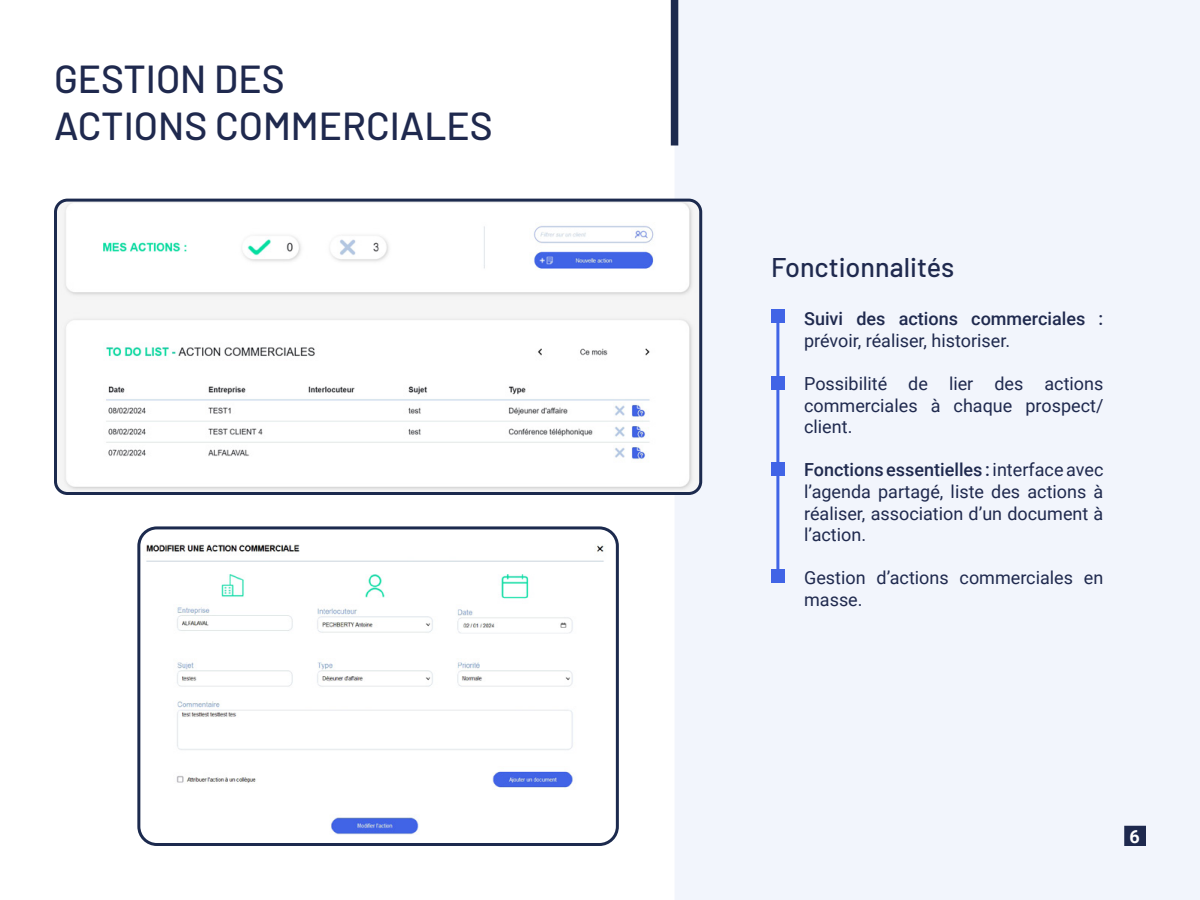
<style>
.page{position:relative;width:1200px;height:900px;background:#fff}
.page>*{position:absolute;margin:0;border:0;box-sizing:border-box;transform-origin:0 0}
.t1{font:500 39px/46.8px "Barlow";color:#1f294e}
.t2{font:500 27px "Barlow";color:#1f294e}
.t3{font:18px/21.6px "Roboto";color:#1f294e;text-align:justify}
.t4{font:500 18px "Roboto";color:#1f294e}
.t5{font:700 18px "Roboto";color:#fff}
.s1{font-weight:500}
</style>
<div class="page">
<div style="left:675px;top:1px;width:524px;height:898px;background:#f2f5fc"></div>
<img style="left:56px;top:201px;width:644px;height:290px">
<div style="left:54px;top:199px;width:648px;height:296px;border:3px solid #1c2a4e;border-radius:12px"></div>
<img style="left:146px;top:544px;width:458px;height:291px">
<div style="left:137px;top:526px;width:482px;height:320px;border:3px solid #1c2a4e;border-radius:18px"></div>
<div style="left:1124px;top:826px;width:22px;height:20px;background:#1e294e"></div>
<div style="left:671px;top:0;width:7px;height:146px;background:#1c2a4e"></div>
<hr style="left:776px;top:316px;width:3px;height:260px;background:#4164e6">
<div style="left:771px;top:309px;width:14px;height:14px;background:#4164e6"></div>
<div style="left:771px;top:376px;width:14px;height:14px;background:#4164e6"></div>
<div style="left:772px;top:462px;width:13px;height:14px;background:#4164e6"></div>
<div style="left:772px;top:570px;width:13px;height:13px;background:#4164e6"></div>
<h1 class="t1" style="left:54px;top:52px;width:440px">GESTION DES<br>ACTIONS COMMERCIALES</h1>
<h2 class="t2" style="left:771px;top:247px;width:185px">Fonctionnalités</h2>
<p class="t4" style="left:804px;top:306px;width:301px">Suivi des actions commerciales :</p>
<p class="t3" style="left:804px;top:329px;width:208px">prévoir, réaliser, historiser.</p>
<p class="t3" style="left:804px;top:372px;width:301px">Possibilité de lier des actions commerciales à chaque prospect/ client.</p>
<p class="t3" style="left:804px;top:458px;width:301px"><span class="s1">Fonctions essentielles :</span> interface avec l’agenda partagé, liste des actions à réaliser, association d’un document à l’action.</p>
<p class="t3" style="left:804px;top:566px;width:301px">Gestion d’actions commerciales en masse.</p>
<p class="t5" style="left:1130px;top:824px;width:12px">6</p>
</div>
